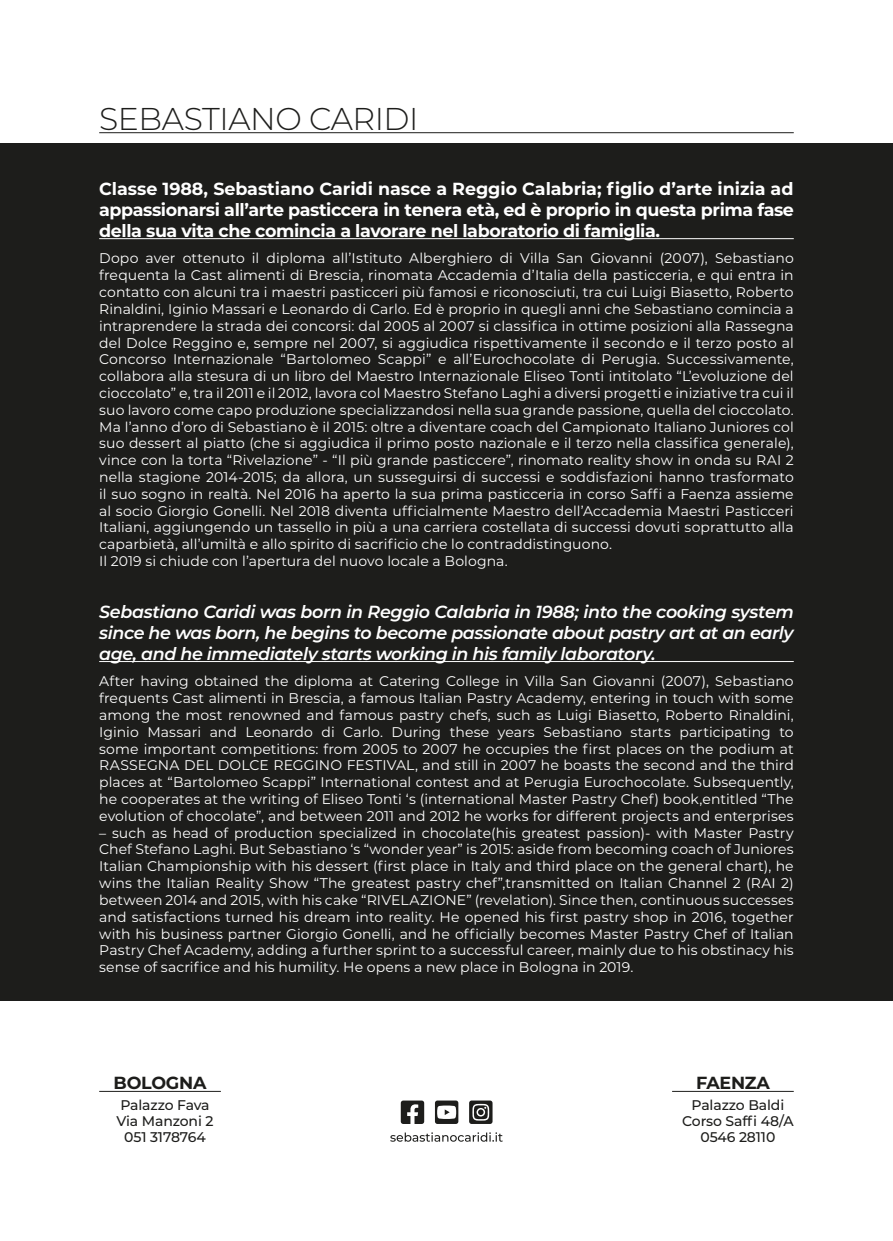
<style>
.page{position:relative;width:893px;height:1241px;background:#fff}
.page>*{position:absolute;margin:0;border:0;box-sizing:border-box;transform-origin:0 0}
.t1{font:300 31.5px "Montserrat";letter-spacing:-.015em;color:#1d1d1b}
.t2{font:700 17.5px/21px "Montserrat";letter-spacing:-.025em;color:#fff;text-align:justify}
.t3{font:italic 600 17.5px/21px "Montserrat";letter-spacing:-.025em;color:#fff;text-align:justify}
.t4{font:700 17.5px "Montserrat";letter-spacing:-.015em;color:#1d1d1b}
.t5{font:14px/16.8px "Montserrat";letter-spacing:.005em;color:#fff;text-align:justify}
.t6{font:500 14px/15.8px "Montserrat";letter-spacing:-.01em;color:#1d1d1b;text-align:center}
</style>
<div class="page">
<div style="left:0;top:144px;width:893px;height:857px;background:#1d1d1b"></div>
<hr style="left:99px;top:238px;width:695px;height:1px;background:#fff">
<hr style="left:99px;top:661px;width:695px;height:1px;background:#fff">
<hr style="left:99px;top:132px;width:695px;height:1px;background:#1d1d1b">
<hr style="left:99px;top:1090px;width:122px;height:1px;background:#1d1d1b">
<hr style="left:672px;top:1090px;width:122px;height:1px;background:#1d1d1b">
<svg style="left:390px;top:1100px;width:113px;height:41px"></svg>
<h1 class="t1" style="left:99px;top:97px;width:321px">SEBASTIANO CARIDI</h1>
<p class="t2" style="left:99px;top:177px;width:696px">Classe 1988, Sebastiano Caridi nasce a Reggio Calabria; figlio d’arte inizia ad appassionarsi all’arte pasticcera in tenera età, ed è proprio in questa prima fase della sua vita che comincia a lavorare nel laboratorio di famiglia.</p>
<p class="t5" style="left:99px;top:249px;width:696px;text-align:left">Dopo aver ottenuto il diploma all’Istituto Alberghiero di Villa San Giovanni (2007), Sebastiano frequenta la Cast alimenti di Brescia, rinomata Accademia d’Italia della pasticceria, e qui entra in contatto con alcuni tra i maestri pasticceri più famosi e riconosciuti, tra cui Luigi Biasetto, Roberto Rinaldini, Iginio Massari e Leonardo di Carlo. Ed è proprio in quegli anni che Sebastiano comincia a intraprendere la strada dei concorsi: dal 2005 al 2007 si classifica in ottime posizioni alla Rassegna del Dolce Reggino e, sempre nel 2007, si aggiudica rispettivamente il secondo e il terzo posto al Concorso Internazionale “Bartolomeo Scappi” e all’Eurochocolate di Perugia. Successivamente, collabora alla stesura di un libro del Maestro Internazionale Eliseo Tonti intitolato “L’evoluzione del cioccolato” e, tra il 2011 e il 2012, lavora col Maestro Stefano Laghi a diversi progetti e iniziative tra cui il suo lavoro come capo produzione specializzandosi nella sua grande passione, quella del cioccolato.<br>Ma l’anno d’oro di Sebastiano è il 2015: oltre a diventare coach del Campionato Italiano Juniores col suo dessert al piatto (che si aggiudica il primo posto nazionale e il terzo nella classifica generale), vince con la torta “Rivelazione” - “Il più grande pasticcere”, rinomato reality show in onda su RAI 2 nella stagione 2014-2015; da allora, un susseguirsi di successi e soddisfazioni hanno trasformato il suo sogno in realtà. Nel 2016 ha aperto la sua prima pasticceria in corso Saffi a Faenza assieme al socio Giorgio Gonelli. Nel 2018 diventa ufficialmente Maestro dell’Accademia Maestri Pasticceri Italiani, aggiungendo un tassello in più a una carriera costellata di successi dovuti soprattutto alla caparbietà, all’umiltà e allo spirito di sacrificio che lo contraddistinguono.<br>Il 2019 si chiude con l’apertura del nuovo locale a Bologna.</p>
<p class="t3" style="left:99px;top:600px;width:696px">Sebastiano Caridi was born in Reggio Calabria in 1988; into the cooking system since he was born, he begins to become passionate about pastry art at an early age, and he immediately starts working in his family laboratory.</p>
<p class="t5" style="left:99px;top:672px;width:696px">After having obtained the diploma at Catering College in Villa San Giovanni (2007), Sebastiano frequents Cast alimenti in Brescia, a famous Italian Pastry Academy, entering in touch with some among the most renowned and famous pastry chefs, such as Luigi Biasetto, Roberto Rinaldini, Iginio Massari and Leonardo di Carlo. During these years Sebastiano starts participating to some important competitions: from 2005 to 2007 he occupies the first places on the podium at RASSEGNA DEL DOLCE REGGINO FESTIVAL, and still in 2007 he boasts the second and the third places at “Bartolomeo Scappi” International contest and at Perugia Eurochocolate. Subsequently, he cooperates at the writing of Eliseo Tonti ‘s (international Master Pastry Chef) book,entitled “The evolution of chocolate”, and between 2011 and 2012 he works for different projects and enterprises</p>
<p class="t5" style="left:99px;top:823px;width:696px">– such as head of production specialized in chocolate(his greatest passion)- with Master Pastry Chef Stefano Laghi. But Sebastiano ‘s “wonder year” is 2015: aside from becoming coach of Juniores Italian Championship with his dessert (first place in Italy and third place on the general chart), he wins the Italian Reality Show “The greatest pastry chef”,transmitted on Italian Channel 2 (RAI 2) between 2014 and 2015, with his cake “RIVELAZIONE” (revelation). Since then, continuous successes and satisfactions turned his dream into reality. He opened his first pastry shop in 2016, together with his business partner Giorgio Gonelli, and he officially becomes Master Pastry Chef of Italian Pastry Chef Academy, adding a further sprint to a successful career, mainly due to his obstinacy his sense of sacrifice and his humility. He opens a new place in Bologna in 2019.</p>
<p class="t4" style="left:114px;top:1070px;width:94px">BOLOGNA</p>
<p class="t6" style="left:116px;top:1096px;width:99px">Palazzo Fava<br>Via Manzoni 2<br>051 3178764</p>
<p class="t4" style="left:696px;top:1070px;width:75px">FAENZA</p>
<p class="t6" style="left:682px;top:1096px;width:113px">Palazzo Baldi<br>Corso Saffi 48/A<br>0546 28110</p>
</div>
